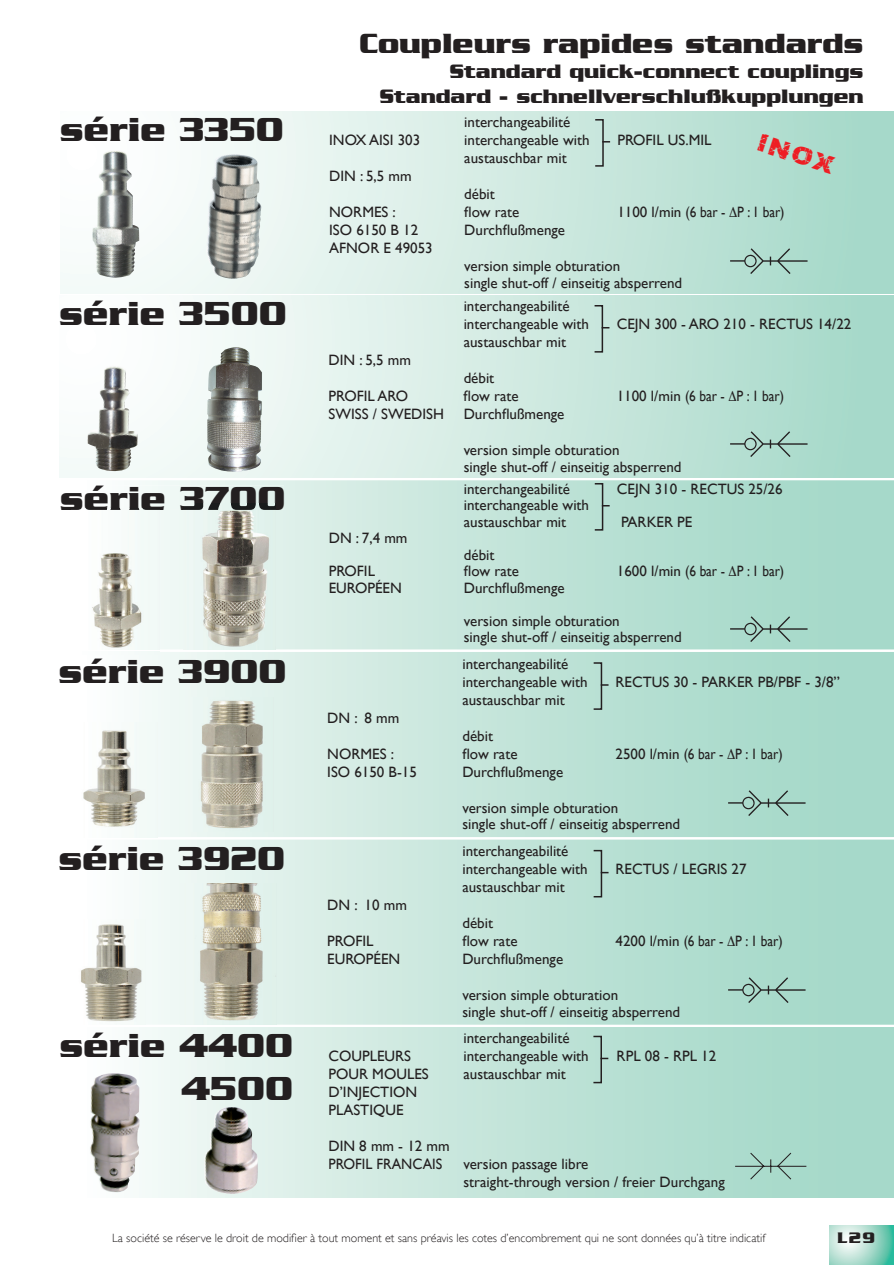
<style>
.page{position:relative;width:894px;height:1265px;background:#fff}
.page>*{position:absolute;margin:0;border:0;box-sizing:border-box;transform-origin:0 0}
.t1{font:700 36px/43.2px "Serpentine";color:#231f20;text-align:right}
.t2{font:700 30px "Serpentine";color:#231f20}
.t3{font:24px "Skratch Punk";color:#ee1d23}
.t4{font:700 21px/25.2px "Serpentine";color:#231f20;text-align:right}
.t5{font:700 16.5px "Serpentine";color:#231f20}
.t6{font:15px/16.5px "Gill Sans";color:#231f20}
.t7{font:300 12px "Gill Sans";color:#231f20}
</style>
<div class="page">
<svg style="left:829px;top:1225px;width:64px;height:39px;background:#acddcf"></svg>
<div style="left:60px;top:112px;width:833px;height:181px;background:linear-gradient(to right,#fff,#a6d8c8)"></div>
<img style="left:727px;top:240px;width:91px;height:39px">
<div style="left:594px;top:119px;width:9px;height:48px;border:2px solid #231f20"></div>
<img style="left:92px;top:150px;width:47px;height:128px">
<img style="left:205px;top:154px;width:57px;height:127px">
<div style="left:59px;top:296px;width:834px;height:181px;background:linear-gradient(to right,#fff,#a5d8c8)"></div>
<img style="left:727px;top:424px;width:90px;height:38px">
<div style="left:593px;top:305px;width:10px;height:47px;border:2px solid #231f20"></div>
<img style="left:87px;top:365px;width:51px;height:106px">
<img style="left:207px;top:347px;width:55px;height:125px">
<div style="left:59px;top:1026px;width:834px;height:171px;background:linear-gradient(to right,#fafcfb,#9bd4c2)"></div>
<img style="left:89px;top:1072px;width:51px;height:119px">
<img style="left:204px;top:1106px;width:54px;height:88px">
<svg style="left:735px;top:1152px;width:71px;height:26px;background:#9ecabc"></svg>
<div style="left:592px;top:1035px;width:10px;height:47px;border:2px solid #231f20"></div>
<svg style="left:135px;top:651px;width:758px;height:185px;background:#c2e4d9"></svg>
<img style="left:725px;top:781px;width:91px;height:39px">
<img style="left:83px;top:722px;width:75px;height:114px">
<img style="left:190px;top:697px;width:83px;height:134px">
<div style="left:592px;top:662px;width:10px;height:47px;border:2px solid #231f20"></div>
<svg style="left:139px;top:839px;width:754px;height:185px;background:#c2e4d9"></svg>
<img style="left:725px;top:969px;width:91px;height:39px">
<img style="left:81px;top:919px;width:65px;height:105px">
<img style="left:181px;top:883px;width:95px;height:141px">
<div style="left:592px;top:849px;width:10px;height:48px;border:2px solid #231f20"></div>
<svg style="left:600px;top:871px;width:8px;height:2px"></svg>
<svg style="left:139px;top:480px;width:754px;height:169px;background:#bfe3d7"></svg>
<svg style="left:139px;top:485px;width:145px;height:25px"></svg>
<img style="left:727px;top:608px;width:90px;height:39px">
<div style="left:594px;top:483px;width:9px;height:47px;border:2px solid #231f20"></div>
<img style="left:184px;top:510px;width:91px;height:139px">
<img style="left:184px;top:503px;width:91px;height:7px">
<img style="left:92px;top:510px;width:67px;height:144px">
<img style="left:71px;top:508px;width:88px;height:2px">
<svg style="left:729px;top:207px;width:7px;height:10px"></svg>
<svg style="left:728px;top:391px;width:8px;height:10px"></svg>
<svg style="left:727px;top:748px;width:8px;height:10px"></svg>
<svg style="left:727px;top:935px;width:8px;height:11px"></svg>
<svg style="left:728px;top:566px;width:8px;height:10px"></svg>
<h2 class="t2" style="left:359px;top:26px;width:506px">Coupleurs rapides standards</h2>
<h3 class="t4" style="left:379px;top:58px;width:485px">Standard quick-connect couplings<br>Standard - schnellverschlußkupplungen</h3>
<h1 class="t1" style="left:60px;top:108px;width:226px">série 3350</h1>
<p class="t6" style="left:464px;top:114px;width:108px">interchangeabilité</p>
<h3 class="t3" style="left:765px;top:126px;width:77px;rotate:18deg">INOX</h3>
<p class="t6" style="left:329px;top:132px;width:92px">INOX AISI 303</p>
<p class="t6" style="left:464px;top:132px;width:127px">interchangeable with</p>
<p class="t6" style="left:617px;top:132px;width:96px">PROFIL US.MIL</p>
<p class="t6" style="left:464px;top:150px;width:104px">austauschbar mit</p>
<p class="t6" style="left:329px;top:168px;width:84px">DIN : 5,5 mm</p>
<p class="t6" style="left:464px;top:186px;width:32px">débit</p>
<p class="t6" style="left:329px;top:204px;width:68px">NORMES :</p>
<p class="t6" style="left:464px;top:204px;width:57px">flow rate</p>
<p class="t6" style="left:617px;top:204px;width:169px">1100 l/min (6 bar - P : 1 bar)</p>
<p class="t6" style="left:329px;top:222px;width:90px">ISO 6150 B 12</p>
<p class="t6" style="left:464px;top:222px;width:102px">Durchflußmenge</p>
<p class="t6" style="left:329px;top:240px;width:105px">AFNOR E 49053</p>
<p class="t6" style="left:464px;top:258px;width:219px">version simple obturation<br>single shut-off / einseitig absperrend</p>
<h1 class="t1" style="left:59px;top:292px;width:229px">série 3500</h1>
<p class="t6" style="left:463px;top:297px;width:127px;line-height:18px">interchangeabilité interchangeable with</p>
<p class="t6" style="left:328px;top:352px;width:84px">DIN : 5,5 mm</p>
<p class="t6" style="left:463px;top:334px;width:104px">austauschbar mit</p>
<p class="t6" style="left:463px;top:370px;width:32px">débit</p>
<p class="t6" style="left:616px;top:316px;width:236px">CEJN 300 - ARO 210 - RECTUS 14/22</p>
<p class="t6" style="left:328px;top:388px;width:81px">PROFIL ARO</p>
<p class="t6" style="left:463px;top:388px;width:57px">flow rate</p>
<p class="t6" style="left:616px;top:388px;width:169px">1100 l/min (6 bar - P : 1 bar)</p>
<p class="t6" style="left:328px;top:406px;width:117px">SWISS / SWEDISH</p>
<p class="t6" style="left:463px;top:406px;width:102px">Durchflußmenge</p>
<p class="t6" style="left:463px;top:442px;width:219px">version simple obturation<br>single shut-off / einseitig absperrend</p>
<h1 class="t1" style="left:60px;top:476px;width:227px">série 3700</h1>
<p class="t6" style="left:464px;top:480px;width:108px">interchangeabilité</p>
<p class="t6" style="left:617px;top:480px;width:167px">CEJN 310 - RECTUS 25/26</p>
<p class="t6" style="left:464px;top:496px;width:127px">interchangeable with austauschbar mit</p>
<p class="t6" style="left:621px;top:513px;width:73px">PARKER PE</p>
<p class="t6" style="left:329px;top:529px;width:80px">DN : 7,4 mm</p>
<p class="t6" style="left:464px;top:546px;width:32px">débit</p>
<p class="t6" style="left:329px;top:562px;width:48px">PROFIL</p>
<p class="t6" style="left:464px;top:562px;width:57px">flow rate</p>
<p class="t6" style="left:617px;top:562px;width:169px">1600 l/min (6 bar - P : 1 bar)</p>
<p class="t6" style="left:329px;top:579px;width:74px">EUROPÉEN</p>
<p class="t6" style="left:464px;top:579px;width:102px">Durchflußmenge</p>
<p class="t6" style="left:464px;top:612px;width:219px">version simple obturation<br>single shut-off / einseitig absperrend</p>
<h1 class="t1" style="left:58px;top:649px;width:230px">série 3900</h1>
<p class="t6" style="left:462px;top:654px;width:127px;line-height:18px">interchangeabilité interchangeable with</p>
<p class="t6" style="left:327px;top:709px;width:74px">DN : 8 mm</p>
<p class="t6" style="left:462px;top:691px;width:104px">austauschbar mit</p>
<p class="t6" style="left:462px;top:727px;width:32px">débit</p>
<p class="t6" style="left:615px;top:673px;width:226px">RECTUS 30 - PARKER PB/PBF - 3/8”</p>
<p class="t6" style="left:327px;top:745px;width:68px">NORMES :</p>
<p class="t6" style="left:462px;top:745px;width:57px">flow rate</p>
<p class="t6" style="left:615px;top:745px;width:169px">2500 l/min (6 bar - P : 1 bar)</p>
<p class="t6" style="left:327px;top:763px;width:91px">ISO 6150 B-15</p>
<p class="t6" style="left:462px;top:763px;width:102px">Durchflußmenge</p>
<p class="t6" style="left:462px;top:799px;width:219px">version simple obturation<br>single shut-off / einseitig absperrend</p>
<h1 class="t1" style="left:58px;top:836px;width:228px">série 3920</h1>
<p class="t6" style="left:462px;top:841px;width:127px;line-height:18px">interchangeabilité interchangeable with</p>
<p class="t6" style="left:327px;top:896px;width:81px">DN : 10 mm</p>
<p class="t6" style="left:462px;top:878px;width:104px">austauschbar mit</p>
<p class="t6" style="left:462px;top:914px;width:32px">débit</p>
<p class="t6" style="left:615px;top:860px;width:133px">RECTUS / LEGRIS 27</p>
<p class="t6" style="left:327px;top:932px;width:48px">PROFIL</p>
<p class="t6" style="left:462px;top:932px;width:57px">flow rate</p>
<p class="t6" style="left:615px;top:932px;width:169px">4200 l/min (6 bar - P : 1 bar)</p>
<p class="t6" style="left:327px;top:950px;width:74px">EUROPÉEN</p>
<p class="t6" style="left:462px;top:950px;width:102px">Durchflußmenge</p>
<p class="t6" style="left:462px;top:986px;width:219px">version simple obturation<br>single shut-off / einseitig absperrend</p>
<h1 class="t1" style="left:59px;top:1023px;width:235px">série 4400<br>4500</h1>
<p class="t6" style="left:463px;top:1029px;width:108px">interchangeabilité</p>
<p class="t6" style="left:328px;top:1047px;width:84px">COUPLEURS</p>
<p class="t6" style="left:463px;top:1047px;width:127px">interchangeable with</p>
<p class="t6" style="left:616px;top:1047px;width:101px">RPL 08 - RPL 12</p>
<p class="t6" style="left:328px;top:1065px;width:102px">POUR MOULES</p>
<p class="t6" style="left:463px;top:1065px;width:104px">austauschbar mit</p>
<p class="t6" style="left:328px;top:1082px;width:90px;line-height:18px">D’INJECTION<br>PLASTIQUE</p>
<p class="t6" style="left:328px;top:1136px;width:123px;line-height:18px">DIN 8 mm - 12 mm<br>PROFIL FRANCAIS</p>
<p class="t6" style="left:463px;top:1154px;width:263px;line-height:18px">version passage libre<br>straight-through version / freier Durchgang</p>
<p class="t7" style="left:112px;top:1230px;width:654px">La société se réserve le droit de modifier à tout moment et sans préavis les cotes d’encombrement qui ne sont données qu’à titre indicatif</p>
<p class="t5" style="left:836px;top:1227px;width:40px">L29</p>
</div>
